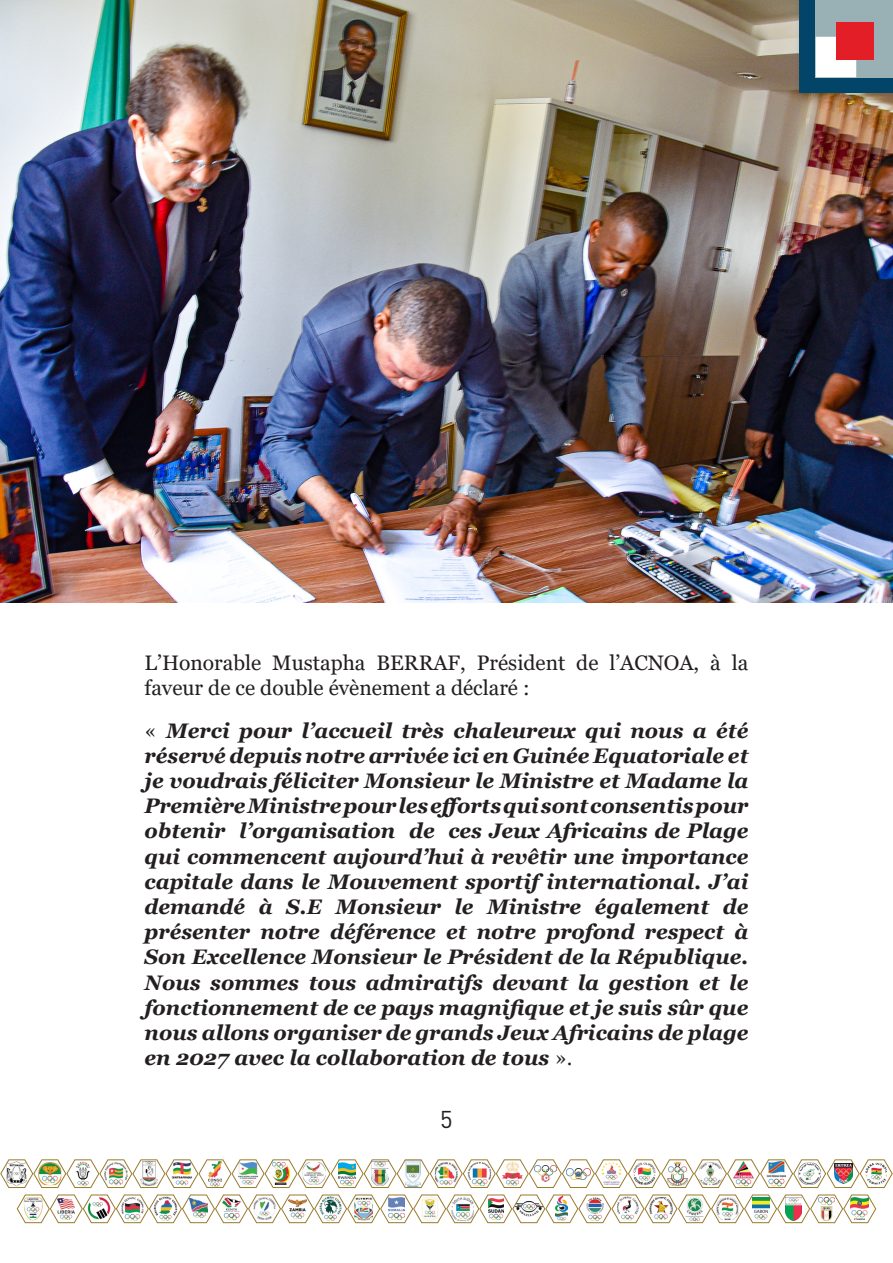
<style>
.page{position:relative;width:893px;height:1263px;background:#fff}
.page>*{position:absolute;margin:0;border:0;box-sizing:border-box;transform-origin:0 0}
.t1{font:24px "DINOT";color:#231f20}
.t2{font:italic 700 21px/25.2px "Georgia";color:#231f20;text-align:justify}
.t3{font:21px/25.2px "Georgia";color:#231f20}
.s1{font-weight:400;font-style:normal}
</style>
<div class="page">
<img style="left:0;top:1159px;width:893px;height:29px">
<img style="left:16px;top:1194px;width:860px;height:29px">
<img style="left:0;top:0;width:893px;height:602px">
<div style="left:794px;top:0;width:99px;height:104px;background:#231f20;opacity:.25"></div>
<div style="left:799px;top:0;width:94px;height:92px;background:#024568"></div>
<div style="left:816px;top:0;width:77px;height:77px;background:#99b1b4"></div>
<div style="left:816px;top:37px;width:40px;height:40px;background:#fff"></div>
<div style="left:836px;top:22px;width:37px;height:38px;background:#e41e27"></div>
<p class="t3" style="left:145px;top:651px;width:605px">L’Honorable Mustapha BERRAF, Président de l’ACNOA, à la faveur de ce double évènement a déclaré :</p>
<p class="t2" style="left:145px;top:718px;width:605px"><span class="s1">«</span> Merci pour l’accueil très chaleureux qui nous a été réservé depuis notre arrivée ici en Guinée Equatoriale et je voudrais féliciter Monsieur le Ministre et Madame la Première Ministre pour les efforts qui sont consentis pour obtenir l’organisation de ces Jeux Africains de Plage qui commencent aujourd’hui à revêtir une importance capitale dans le Mouvement sportif international. J’ai demandé à S.E Monsieur le Ministre également de présenter notre déférence et notre profond respect à Son Excellence Monsieur le Président de la République.<br>Nous sommes tous admiratifs devant la gestion et le fonctionnement de ce pays magnifique et je suis sûr que nous allons organiser de grands Jeux Africains de plage en 2027 avec la collaboration de tous <span class="s1">».</span></p>
<p class="t1" style="left:440px;top:1104px;width:14px">5</p>
</div>
